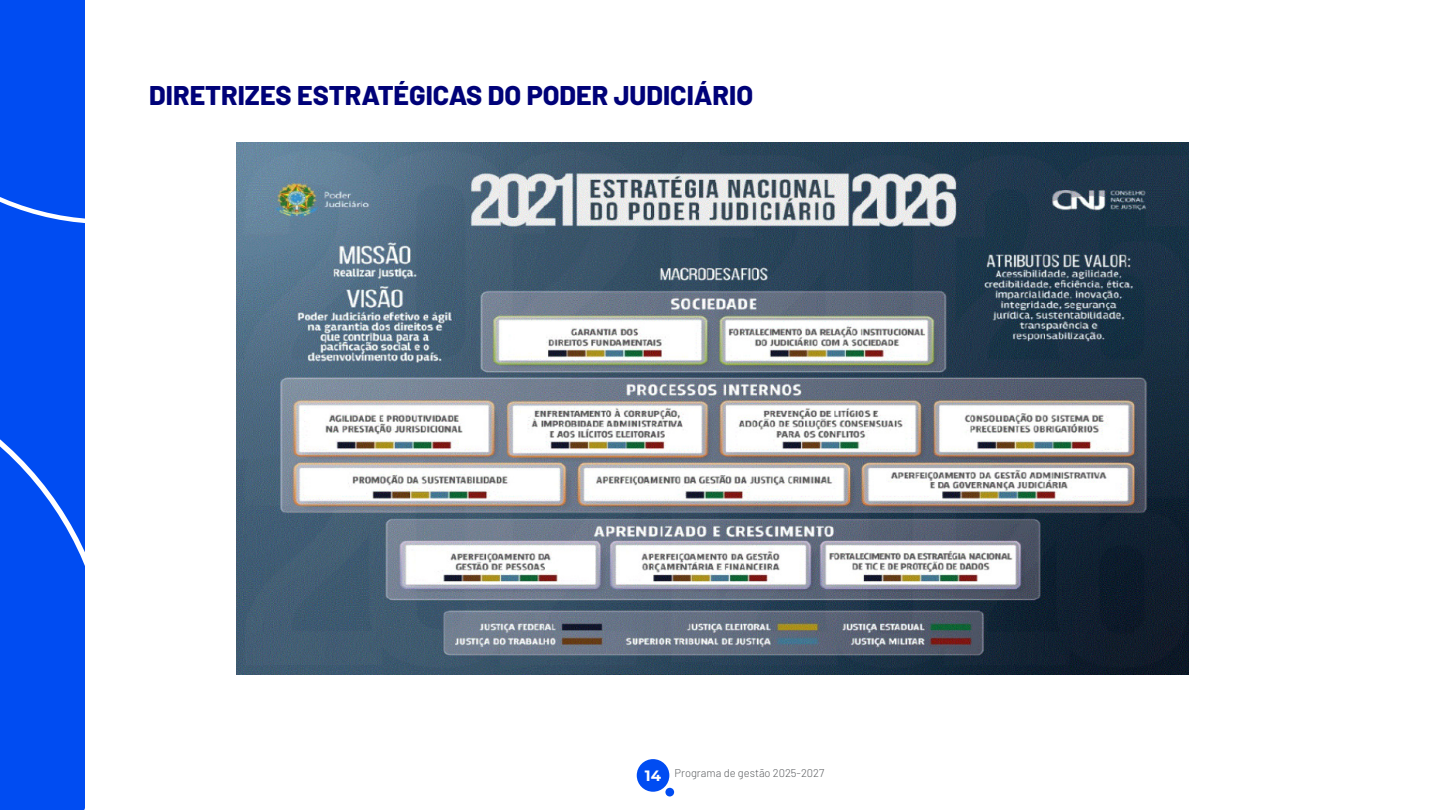
<style>
.page{position:relative;width:1440px;height:810px;background:#fff}
.page>*{position:absolute;margin:0;border:0;box-sizing:border-box;transform-origin:0 0}
.t1{font:800 27px "Barlow";color:#000278}
.t2{font:700 15px "Montserrat";color:#fff}
.t3{font:300 11.18px "Barlow";color:#5e6063}
</style>
<div class="page">
<div style="left:637px;top:759px;width:32px;height:33px;background:#004cf2;border-radius:50%"></div>
<div style="left:665px;top:788px;width:9px;height:8px;background:#004cf2;border-radius:50%"></div>
<div style="left:0;top:0;width:85px;height:810px;background:#004cf2"></div>
<svg style="left:0;top:142px;width:382px;height:82px"></svg>
<svg style="left:0;top:439px;width:85px;height:371px"></svg>
<img style="left:237px;top:143px;width:951px;height:532px">
<p class="t1" style="left:149px;top:75px;width:605px">DIRETRIZES ESTRATÉGICAS DO PODER JUDICIÁRIO</p>
<p class="t2" style="left:645px;top:765px;width:18px">14</p>
<p class="t3" style="left:674px;top:765px;width:151px">Programa de gestão 2025-2027</p>
</div>
